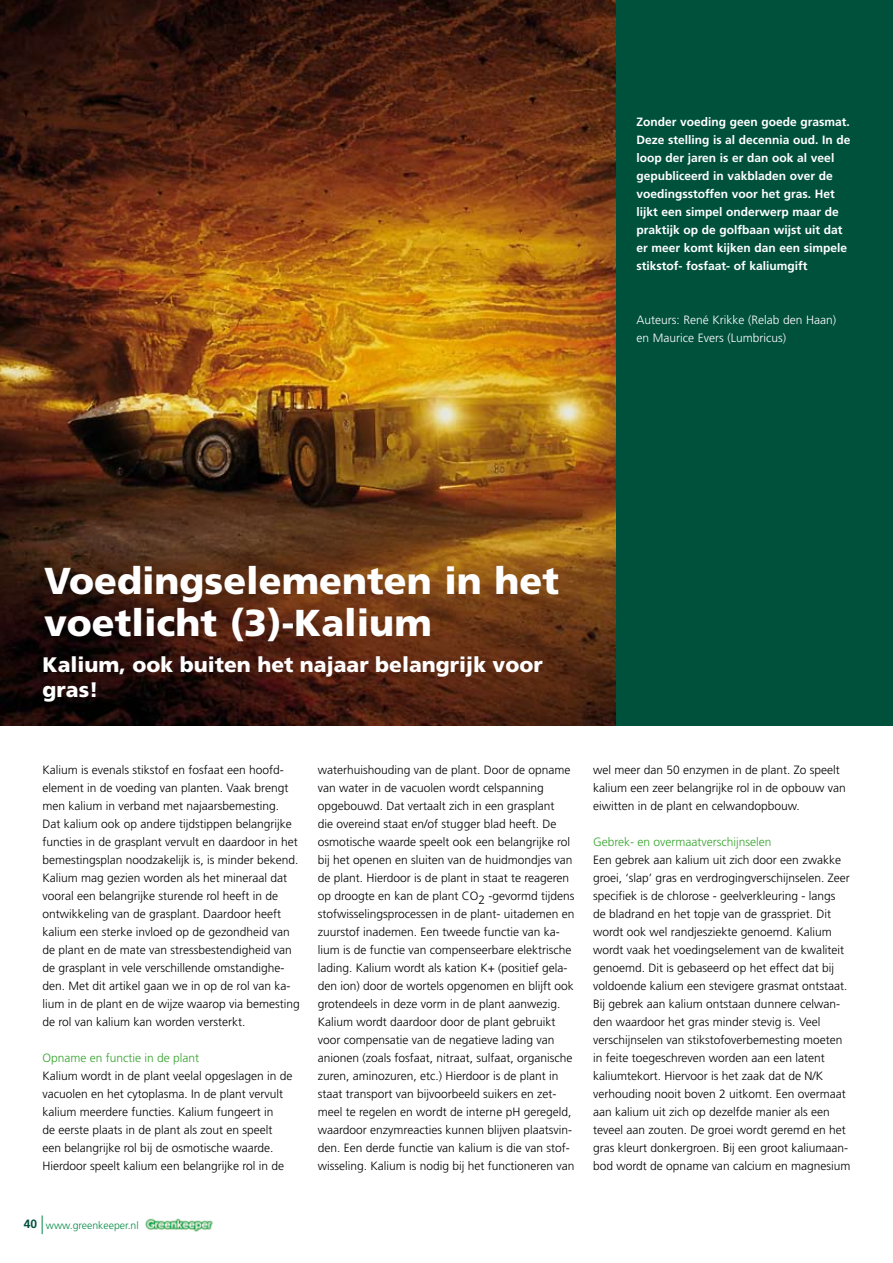
<style>
.page{position:relative;width:893px;height:1263px;background:#fff}
.page>*{position:absolute;margin:0;border:0;box-sizing:border-box;transform-origin:0 0}
.t1{font:900 37.5px/42px "Frutiger";color:#fff}
.t2{font:900 21px/25.2px "Frutiger";color:#fff}
.t3{font:300 12px/18px "Frutiger";color:#000}
.t4{font:700 12px/18px "Frutiger";color:#fff}
.t5{font:300 12px/18px "Frutiger";color:#fff}
.t6{font:300 12px "Frutiger";color:#35a32c}
.t7{font:300 10.5px "Frutiger";color:#008b45}
.s1{font-weight:700;font-size:12px;color:#00513c}
</style>
<div class="page">
<img style="left:145px;top:1218px;width:68px;height:14px">
<svg style="left:42px;top:1215px;width:1px;height:19px"></svg>
<img style="left:0;top:0;width:617px;height:725px">
<div style="left:617px;top:0;width:276px;height:726px;background:#00513c"></div>
<p class="t4" style="left:636px;top:113px;width:215px">Zonder voeding geen goede grasmat.<br>Deze stelling is al decennia oud. In de loop der jaren is er dan ook al veel gepubliceerd in vakbladen over de voedingsstoffen voor het gras. Het lijkt een simpel onderwerp maar de praktijk op de golfbaan wijst uit dat er meer komt kijken dan een simpele stikstof- fosfaat- of kaliumgift</p>
<p class="t5" style="left:636px;top:311px;width:201px">Auteurs: René Krikke (Relab den Haan) en Maurice Evers (Lumbricus)</p>
<h1 class="t1" style="left:44px;top:559px;width:517px">Voedingselementen in het voetlicht (3)-Kalium</h1>
<h2 class="t2" style="left:43px;top:651px;width:502px">Kalium, ook buiten het najaar belangrijk voor gras!</h2>
<p class="t3" style="left:43px;top:761px;width:259px">Kalium is evenals stikstof en fosfaat een hoofd&shy;element in de voeding van planten. Vaak brengt men kalium in verband met najaarsbemesting.<br>Dat kalium ook op andere tijdstippen belangrijke functies in de grasplant vervult en daardoor in het bemestingsplan noodzakelijk is, is minder bekend.<br>Kalium mag gezien worden als het mineraal dat vooral een belangrijke sturende rol heeft in de ontwikkeling van de grasplant. Daardoor heeft kalium een sterke invloed op de gezondheid van de plant en de mate van stressbestendigheid van de grasplant in vele verschillende omstandighe&shy;den. Met dit artikel gaan we in op de rol van ka&shy;lium in de plant en de wijze waarop via bemesting de rol van kalium kan worden versterkt.</p>
<p class="t6" style="left:43px;top:1051px;width:158px">Opname en functie in de plant</p>
<p class="t3" style="left:43px;top:1067px;width:251px">Kalium wordt in de plant veelal opgeslagen in de vacuolen en het cytoplasma. In de plant vervult kalium meerdere functies. Kalium fungeert in<br>de eerste plaats in de plant als zout en speelt een belangrijke rol bij de osmotische waarde.<br>Hierdoor speelt kalium een belangrijke rol in de</p>
<p class="t7" style="left:24px;top:1219px;width:116px"><span class="s1">40</span> www.greenkeeper.nl</p>
<p class="t3" style="left:318px;top:761px;width:258px">waterhuishouding van de plant. Door de opname van water in de vacuolen wordt celspanning opgebouwd. Dat vertaalt zich in een grasplant<br>die overeind staat en/of stugger blad heeft. De osmotische waarde speelt ook een belangrijke rol bij het openen en sluiten van de huidmondjes van de plant. Hierdoor is de plant in staat te reageren op droogte en kan de plant CO2 -gevormd tijdens stofwisselingsprocessen in de plant- uitademen en zuurstof inademen. Een tweede functie van ka&shy;lium is de functie van compenseerbare elektrische lading. Kalium wordt als kation K+ (positief gela&shy;den ion) door de wortels opgenomen en blijft ook grotendeels in deze vorm in de plant aanwezig.<br>Kalium wordt daardoor door de plant gebruikt voor compensatie van de negatieve lading van anionen (zoals fosfaat, nitraat, sulfaat, organische zuren, aminozuren, etc.) Hierdoor is de plant in staat transport van bijvoorbeeld suikers en zet&shy;meel te regelen en wordt de interne pH geregeld, waardoor enzymreacties kunnen blijven plaatsvin&shy;den. Een derde functie van kalium is die van stof&shy;wisseling. Kalium is nodig bij het functioneren van</p>
<p class="t3" style="left:593px;top:761px;width:254px">wel meer dan 50 enzymen in de plant. Zo speelt kalium een zeer belangrijke rol in de opbouw van eiwitten in de plant en celwandopbouw.</p>
<p class="t6" style="left:593px;top:835px;width:180px">Gebrek- en overmaatverschijnselen</p>
<p class="t3" style="left:593px;top:851px;width:259px">Een gebrek aan kalium uit zich door een zwakke groei, ‘slap’ gras en verdrogingverschijnselen. Zeer specifiek is de chlorose - geelverkleuring - langs de bladrand en het topje van de grasspriet. Dit wordt ook wel randjesziekte genoemd. Kalium wordt vaak het voedingselement van de kwaliteit genoemd. Dit is gebaseerd op het effect dat bij voldoende kalium een stevigere grasmat ontstaat.<br>Bij gebrek aan kalium ontstaan dunnere celwan&shy;den waardoor het gras minder stevig is. Veel verschijnselen van stikstofoverbemesting moeten in feite toegeschreven worden aan een latent kaliumtekort. Hiervoor is het zaak dat de N/K verhouding nooit boven 2 uitkomt. Een overmaat aan kalium uit zich op dezelfde manier als een teveel aan zouten. De groei wordt geremd en het gras kleurt donkergroen. Bij een groot kaliumaan&shy;bod wordt de opname van calcium en magnesium</p>
</div>
